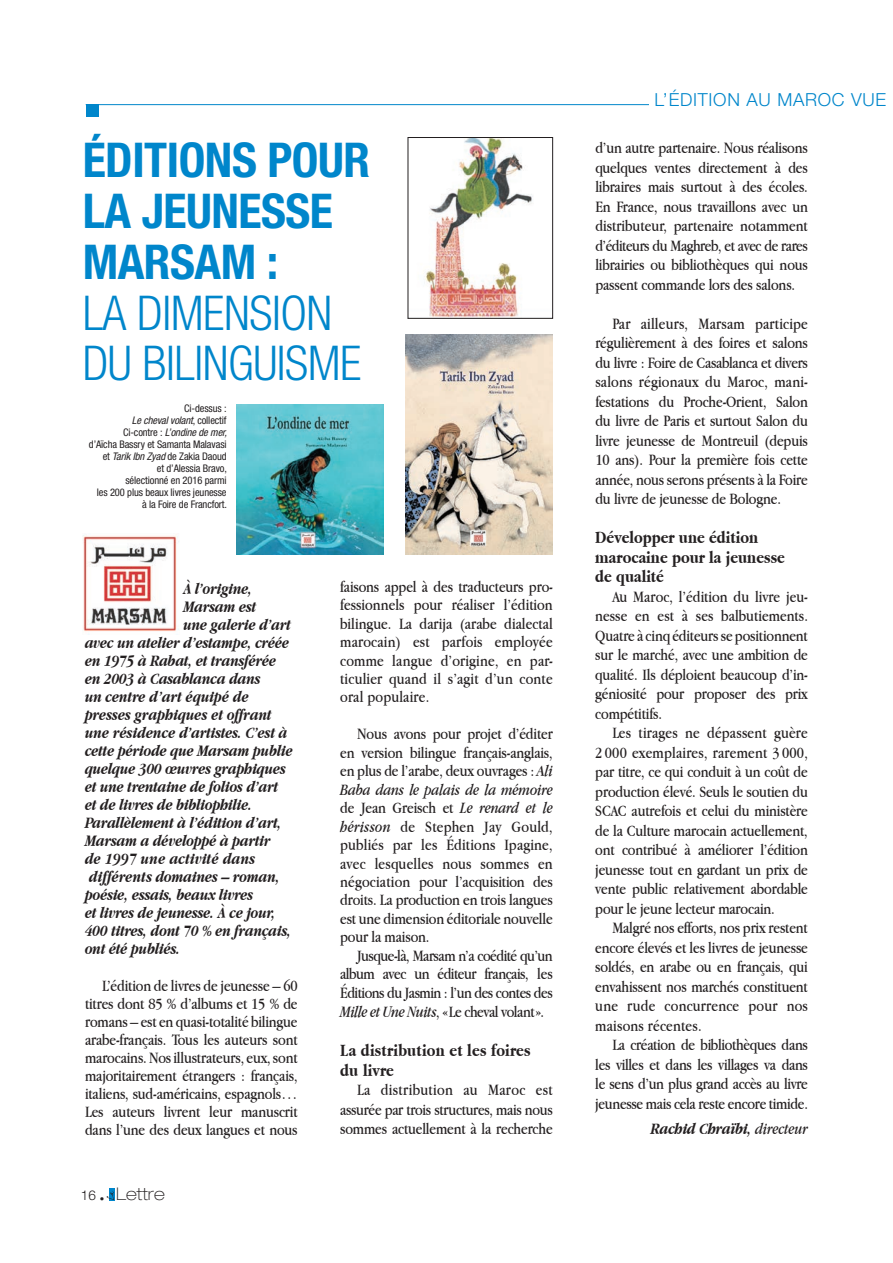
<style>
.page{position:relative;width:893px;height:1263px;background:#fff}
.page>*{position:absolute;margin:0;border:0;box-sizing:border-box;transform-origin:0 0}
.t1{font:700 condensed 48px/51px "Helvetica Neue LT Std";letter-spacing:-.01em;color:#0086cb}
.t2{font:300 condensed 48px/51px "Helvetica Neue LT Std";letter-spacing:-.01em;color:#0086cb}
.t3{font:700 18px/19.5px "Apple Garamond";color:#231f20}
.t4{font:300 18px "Helvetica Neue LT Std";letter-spacing:.04em;color:#0086cb}
.t5{font:100 expanded 17.55px "Helvetica Neue LT Std";color:#231f20}
.t6{font:16.5px/19.5px "Apple Garamond";letter-spacing:-.01em;color:#231f20;text-align:justify}
.t7{font:italic 700 16.5px "Apple Garamond";letter-spacing:-.01em;color:#231f20}
.t8{font:italic 700 16.5px "Apple Garamond";letter-spacing:.01em;color:#231f20}
.t9{font:condensed 10.5px/12px "Helvetica Neue LT Std";letter-spacing:-.01em;color:#231f20;text-align:right}
.s1{font-style:italic}
.s2{font-weight:300;font-stretch:normal;font-size:13.5px}
.s3{font-weight:400}
</style>
<div class="page">
<div style="left:109px;top:1188px;width:6px;height:12px;background:#0086cb"></div>
<svg style="left:107px;top:1191px;width:7px;height:9px"></svg>
<img style="left:83px;top:534px;width:96px;height:98px">
<img style="left:237px;top:405px;width:147px;height:149px">
<img style="left:405px;top:334px;width:148px;height:220px">
<img style="left:425px;top:139px;width:108px;height:177px">
<div style="left:408px;top:137px;width:145px;height:181px;border:1px solid #231f20"></div>
<hr style="left:86px;top:104px;width:563px;height:1px;background:#0086cb">
<div style="left:86px;top:104px;width:12px;height:13px;background:#0086cb"></div>
<h1 class="t1" style="left:83px;top:133px;width:289px">ÉDITIONS POUR<br>LA JEUNESSE<br>MARSAM :</h1>
<h1 class="t2" style="left:83px;top:287px;width:280px">LA DIMENSION<br>DU BILINGUISME</h1>
<p class="t9" style="left:89px;top:402px;width:140px">Ci-dessus :<br><span class="s1">Le cheval volant</span>, collectif<br>Ci-contre : <span class="s1">L’ondine de mer,<br></span>d’Aïcha Bassry et Samanta Malavasi et <span class="s1">Tarik Ibn Zyad</span> de Zakia Daoud<br>et d’Alessia Bravo,<br>sélectionné en 2016 parmi<br>les 200 plus beaux livres jeunesse<br>à la Foire de Francfort.</p>
<p class="t7" style="left:183px;top:578px;width:70px">À l’origine,</p>
<p class="t7" style="left:183px;top:596px;width:75px">Marsam est</p>
<p class="t7" style="left:183px;top:614px;width:109px">une galerie d’art</p>
<p class="t7" style="left:85px;top:632px;width:206px">avec un atelier d’estampe, créée</p>
<p class="t7" style="left:85px;top:650px;width:193px">en 1975 à Rabat, et transférée</p>
<p class="t7" style="left:85px;top:668px;width:177px">en 2003 à Casablanca dans</p>
<p class="t7" style="left:85px;top:686px;width:166px">un centre d’art équipé de</p>
<p class="t7" style="left:85px;top:704px;width:188px">presses graphiques et offrant</p>
<p class="t7" style="left:85px;top:722px;width:204px">une résidence d’artistes. C’est à</p>
<p class="t7" style="left:85px;top:740px;width:209px">cette période que Marsam publie</p>
<p class="t7" style="left:85px;top:758px;width:202px">quelque 300 œuvres graphiques</p>
<p class="t7" style="left:85px;top:776px;width:195px">et une trentaine de folios d’art</p>
<p class="t7" style="left:85px;top:794px;width:169px">et de livres de bibliophilie.</p>
<p class="t7" style="left:85px;top:812px;width:198px">Parallèlement à l’édition d’art,</p>
<p class="t7" style="left:85px;top:830px;width:187px">Marsam a développé à partir</p>
<p class="t8" style="left:85px;top:848px;width:172px">de 1997 une activité dans</p>
<p class="t7" style="left:89px;top:866px;width:192px">différents domaines – roman,</p>
<p class="t7" style="left:85px;top:884px;width:170px">poésie, essais, beaux livres</p>
<p class="t7" style="left:85px;top:902px;width:192px">et livres de jeunesse. À ce jour,</p>
<p class="t7" style="left:85px;top:920px;width:208px">400 titres, dont 70 % en français,</p>
<p class="t7" style="left:85px;top:938px;width:97px">ont été publiés.</p>
<p class="t6" style="left:85px;top:976px;width:214px;line-height:18px;text-indent:17px">L’édition de livres de jeunesse – 60 titres dont 85 % d’albums et 15 % de romans – est en quasi-totalité bilingue arabe-français. Tous les auteurs sont marocains. Nos illustrateurs, eux, sont majoritairement étrangers : français, italiens, sud-américains, espagnols… Les auteurs livrent leur manuscrit dans l’une des deux langues et nous</p>
<p class="t5" style="left:81px;top:1183px;width:85px"><span class="s2">16</span> <sub>•</sub> Lettre</p>
<p class="t6" style="left:340px;top:577px;width:214px;line-height:18.5px">faisons appel à des traducteurs pro&shy;fessionnels pour réaliser l’édition bilingue. La darija (arabe dialectal marocain) est parfois employée comme langue d’origine, en par&shy;ticulier quand il s’agit d’un conte oral populaire.</p>
<p class="t6" style="left:340px;top:724px;width:214px;line-height:18.5px;text-indent:17px">Nous avons pour projet d’éditer en version bilingue français-anglais, en plus de l’arabe, deux ouvrages : <span class="s1">Ali Baba dans le palais de la mémoire </span>de Jean Greisch et <span class="s1">Le renard et le hérisson</span> de Stephen Jay Gould, publiés par les Éditions Ipagine, avec lesquelles nous sommes en négociation pour l’acquisition des droits. La production en trois langues est une dimension éditoriale nouvelle pour la maison.</p>
<p class="t6" style="left:340px;top:946px;width:214px;line-height:18.8px;text-indent:17px">Jusque-là, Marsam n’a coédité qu’un album avec un éditeur français, les Éditions du Jasmin : l’un des contes des <span class="s1">Mille et Une Nuits</span>, «Le cheval volant».</p>
<p class="t3" style="left:340px;top:1040px;width:192px">La distribution et les foires du livre</p>
<p class="t6" style="left:340px;top:1080px;width:214px;text-indent:17px">La distribution au Maroc est assurée par trois structures, mais nous sommes actuellement à la recherche</p>
<p class="t4" style="left:654px;top:88px;width:233px">L’ÉDITION AU MAROC VUE</p>
<p class="t6" style="left:595px;top:138px;width:214px">d’un autre partenaire. Nous réalisons quelques ventes directement à des libraires mais surtout à des écoles.<br>En France, nous travaillons avec un distributeur, partenaire notamment d’éditeurs du Maghreb, et avec de rares librairies ou bibliothèques qui nous passent commande lors des salons.</p>
<p class="t6" style="left:595px;top:313px;width:214px;text-indent:17px">Par ailleurs, Marsam participe régulièrement à des foires et salons du livre : Foire de Casablanca et divers salons régionaux du Maroc, mani&shy;festations du Proche-Orient, Salon du livre de Paris et surtout Salon du livre jeunesse de Montreuil (depuis 10 ans). Pour la première fois cette année, nous serons présents à la Foire du livre de jeunesse de Bologne.</p>
<p class="t3" style="left:595px;top:528px;width:191px">Développer une édition marocaine pour la jeunesse de qualité</p>
<p class="t6" style="left:595px;top:586px;width:214px;text-indent:17px">Au Maroc, l’édition du livre jeu&shy;nesse en est à ses balbutiements.<br>Quatre à cinq éditeurs se positionnent sur le marché, avec une ambition de qualité. Ils déploient beaucoup d’in&shy;géniosité pour proposer des prix compétitifs.</p>
<p class="t6" style="left:595px;top:723px;width:214px;text-indent:17px">Les tirages ne dépassent guère 2 000 exemplaires, rarement 3 000, par titre, ce qui conduit à un coût de production élevé. Seuls le soutien du SCAC autrefois et celui du ministère de la Culture marocain actuellement, ont contribué à améliorer l’édition jeunesse tout en gardant un prix de vente public relativement abordable pour le jeune lecteur marocain.</p>
<p class="t6" style="left:595px;top:918px;width:214px;text-indent:17px">Malgré nos efforts, nos prix restent encore élevés et les livres de jeunesse soldés, en arabe ou en français, qui envahissent nos marchés constituent une rude concurrence pour nos maisons récentes.</p>
<p class="t6" style="left:595px;top:1035px;width:214px;text-indent:17px">La création de bibliothèques dans les villes et dans les villages va dans le sens d’un plus grand accès au livre jeunesse mais cela reste encore timide.</p>
<p class="t7" style="left:651px;top:1119px;width:159px">Rachid Chraïbi, <span class="s3">directeur</span></p>
</div>
